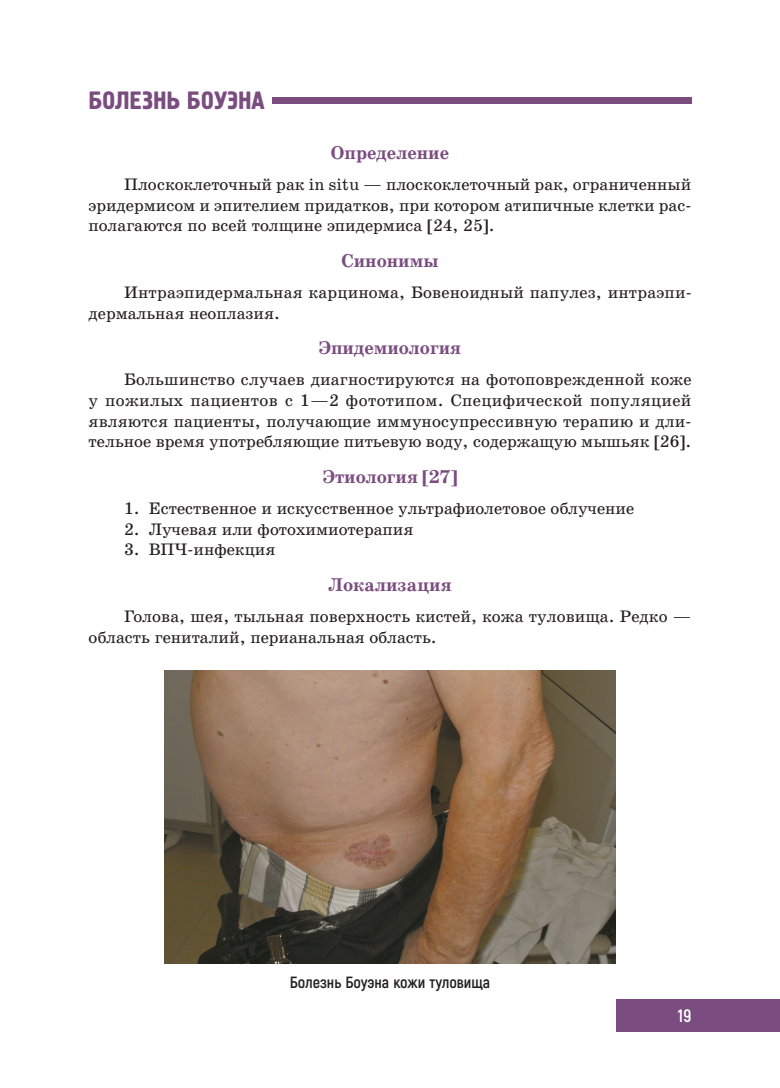
<style>
.page{position:relative;width:780px;height:1088px;background:#fff}
.page>*{position:absolute;margin:0;border:0;box-sizing:border-box;transform-origin:0 0}
.t1{font:25px "Hermes";letter-spacing:.01em;color:#7a4c7f}
.t2{font:700 18.75px "School";color:#7a4c7f}
.t3{font:700 18px "Akrobat";color:#fff}
.t4{font:16.88px/20.6px "School";color:#231f20;text-align:justify}
.t5{font:700 16.25px "Akrobat";color:#231f20}
</style>
<div class="page">
<div style="left:617px;top:999px;width:163px;height:32px;background:#7a4c7f"></div>
<div style="left:272px;top:97px;width:419px;height:7px;background:#7a4c7f"></div>
<img style="left:164px;top:670px;width:451px;height:294px">
<h1 class="t1" style="left:89px;top:85px;width:177px">БОЛЕЗНЬ БОУЭНА</h1>
<p class="t2" style="left:331px;top:141px;width:120px">Определение</p>
<p class="t4" style="left:89px;top:174px;width:604px;text-indent:35px">Плоскоклеточный рак in situ — плоскоклеточный рак, ограниченный эридермисом и эпителием придатков, при котором атипичные клетки рас&shy;полагаются по всей толщине эпидермиса [24, 25].</p>
<p class="t2" style="left:341px;top:249px;width:98px">Синонимы</p>
<p class="t4" style="left:89px;top:282px;width:604px;text-indent:35px">Интраэпидермальная карцинома, Бовеноидный папулез, интраэпи&shy;дермальная неоплазия.</p>
<p class="t2" style="left:319px;top:337px;width:144px">Эпидемиология</p>
<p class="t4" style="left:89px;top:369px;width:604px;text-indent:35px">Большинство случаев диагностируются на фотоповрежденной коже у пожилых пациентов с 1—2 фототипом. Специфической популяцией являются пациенты, получающие иммуносупрессивную терапию и дли&shy;тельное время употребляющие питьевую воду, содержащую мышьяк [26].</p>
<p class="t2" style="left:322px;top:465px;width:136px">Этиология [27]</p>
<p class="t4" style="left:124px;top:498px;width:511px">1. Естественное и искусственное ультрафиолетовое облучение</p>
<p class="t4" style="left:124px;top:519px;width:291px">2. Лучевая или фотохимиотерапия</p>
<p class="t4" style="left:124px;top:539px;width:153px">3. ВПЧ-инфекция</p>
<p class="t2" style="left:328px;top:573px;width:125px">Локализация</p>
<p class="t4" style="left:89px;top:606px;width:604px;text-indent:35px">Голова, шея, тыльная поверхность кистей, кожа туловища. Редко — область гениталий, перианальная область.</p>
<p class="t5" style="left:289px;top:972px;width:202px">Болезнь Боуэна кожи туловища</p>
<p class="t3" style="left:678px;top:1004px;width:15px">19</p>
</div>
